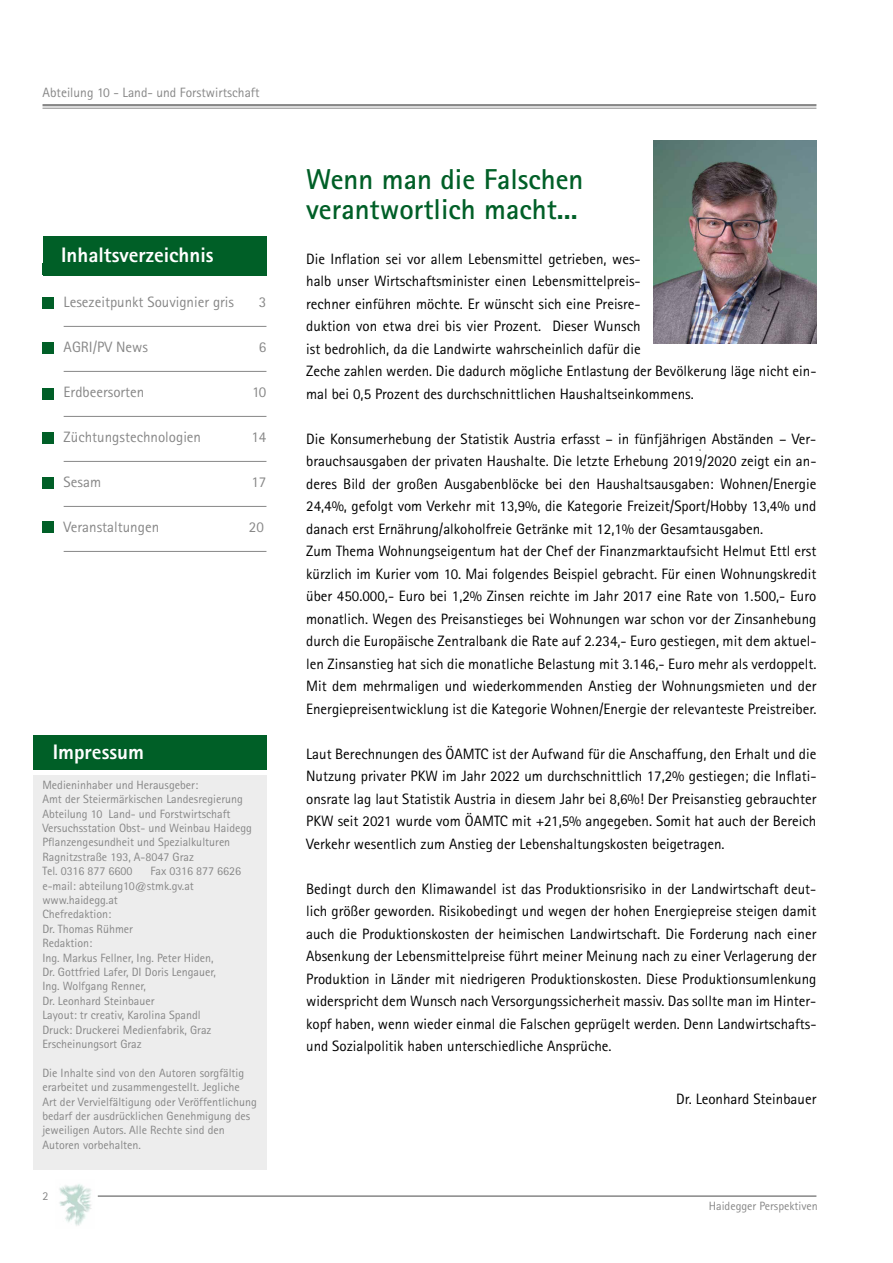
<style>
.page{position:relative;width:893px;height:1263px;background:#fff}
.page>*{position:absolute;margin:0;border:0;box-sizing:border-box;transform-origin:0 0}
.t1{font:700 28.8px/30px "Rotis Sans Serif";color:#005f27}
.t2{font:800 21px "Rotis Sans Serif";color:#fff}
.t3{font:15px/22.5px "Rotis Sans Serif";color:#000}
.t4{font:15px "Rotis Sans Serif";color:#878787}
.t5{font:13.5px "Rotis Sans Serif";color:#878787}
.t6{font:12px/14.4px "Rotis Sans Serif";color:#878787}
</style>
<div class="page">
<hr style="left:43px;top:104px;width:773px;height:2px;background:#878787">
<hr style="left:43px;top:108px;width:773px;height:1px;background:#878787">
<hr style="left:98px;top:1195px;width:718px;height:2px;background:#878787">
<img style="left:59px;top:1184px;width:33px;height:42px">
<div style="left:33px;top:775px;width:233px;height:395px;background:#ededed"></div>
<div style="left:33px;top:736px;width:233px;height:34px;background:#005f27"></div>
<hr style="left:64px;top:326px;width:202px;height:1px;background:#878787">
<hr style="left:64px;top:371px;width:202px;height:1px;background:#878787">
<hr style="left:64px;top:416px;width:202px;height:1px;background:#878787">
<hr style="left:64px;top:461px;width:202px;height:1px;background:#878787">
<hr style="left:64px;top:506px;width:202px;height:1px;background:#878787">
<hr style="left:64px;top:551px;width:202px;height:1px;background:#878787">
<div style="left:43px;top:236px;width:224px;height:40px;background:#005f27"></div>
<div style="left:43px;top:342px;width:11px;height:12px;background:#005f27"></div>
<div style="left:43px;top:388px;width:11px;height:11px;background:#005f27"></div>
<div style="left:43px;top:432px;width:11px;height:12px;background:#005f27"></div>
<div style="left:43px;top:477px;width:11px;height:12px;background:#005f27"></div>
<div style="left:43px;top:297px;width:11px;height:12px;background:#005f27"></div>
<div style="left:43px;top:521px;width:11px;height:12px;background:#005f27"></div>
<img style="left:653px;top:140px;width:163px;height:203px">
<p class="t5" style="left:43px;top:84px;width:219px">Abteilung 10 - Land- und Forstwirtschaft</p>
<h2 class="t2" style="left:61px;top:241px;width:154px">Inhaltsverzeichnis</h2>
<p class="t4" style="left:64px;top:293px;width:172px">Lesezeitpunkt Souvignier gris</p>
<p class="t4" style="left:259px;top:293px;width:9px">3</p>
<p class="t4" style="left:64px;top:338px;width:86px">AGRI/PV News</p>
<p class="t4" style="left:259px;top:338px;width:9px">6</p>
<p class="t4" style="left:64px;top:383px;width:82px">Erdbeersorten</p>
<p class="t4" style="left:252px;top:383px;width:16px">10</p>
<p class="t4" style="left:64px;top:428px;width:139px">Züchtungstechnologien</p>
<p class="t4" style="left:251px;top:428px;width:16px">14</p>
<p class="t4" style="left:64px;top:473px;width:39px">Sesam</p>
<p class="t4" style="left:251px;top:473px;width:16px">17</p>
<p class="t4" style="left:64px;top:518px;width:97px">Veranstaltungen</p>
<p class="t4" style="left:249px;top:518px;width:16px">20</p>
<h2 class="t2" style="left:53px;top:739px;width:93px">Impressum</h2>
<p class="t6" style="left:42px;top:777px;width:211px">Medieninhaber und Herausgeber:<br>Amt der Steiermärkischen Landesregierung Abteilung 10 Land- und Forstwirtschaft Versuchsstation Obst- und Weinbau Haidegg Pflanzengesundheit und Spezialkulturen Ragnitzstraße 193, A-8047 Graz<br>Tel. 0316 877 6600</p>
<p class="t6" style="left:42px;top:864px;width:200px;text-indent:108px">Fax 0316 877 6626 e-mail: abteilung10@stmk.gv.at www.haidegg.at<br>Chefredaktion:<br>Dr. Thomas Rühmer<br>Redaktion:<br>Ing. Markus Fellner, Ing. Peter Hiden,<br>Dr. Gottfried Lafer, DI Doris Lengauer,<br>Ing. Wolfgang Renner,<br>Dr. Leonhard Steinbauer<br>Layout: tr creativ, Karolina Spandl<br>Druck: Druckerei Medienfabrik, Graz<br>Erscheinungsort Graz</p>
<p class="t6" style="left:42px;top:1065px;width:216px">Die Inhalte sind von den Autoren sorgfältig erarbeitet und zusammengestellt. Jegliche Art der Vervielfältigung oder Veröffentlichung bedarf der ausdrücklichen Genehmigung des jeweiligen Autors. Alle Rechte sind den Autoren vorbehalten.</p>
<p class="t6" style="left:43px;top:1189px;width:7px">2</p>
<h1 class="t1" style="left:306px;top:163px;width:279px">Wenn man die Falschen verantwortlich macht...</h1>
<p class="t3" style="left:306px;top:247px;width:512px">Die Inflation sei vor allem Lebensmittel getrieben, wes-<br>halb unser Wirtschaftsminister einen Lebensmittelpreis-<br>rechner einführen möchte. Er wünscht sich eine Preisre-<br>duktion von etwa drei bis vier Prozent. Dieser Wunsch<br>ist bedrohlich, da die Landwirte wahrscheinlich dafür die<br>Zeche zahlen werden. Die dadurch mögliche Entlastung der Bevölkerung läge nicht ein&shy;mal bei 0,5 Prozent des durchschnittlichen Haushaltseinkommens.</p>
<p class="t3" style="left:306px;top:427px;width:512px">Die Konsumerhebung der Statistik Austria erfasst – in fünfjährigen Abständen – Ver&shy;brauchsausgaben der privaten Haushalte. Die letzte Erhebung 2019/2020 zeigt ein an&shy;deres Bild der großen Ausgabenblöcke bei den Haushaltsausgaben: Wohnen/Energie 24,4%, gefolgt vom Verkehr mit 13,9%, die Kategorie Freizeit/Sport/Hobby 13,4% und danach erst Ernährung/alkoholfreie Getränke mit 12,1% der Gesamtausgaben.<br>Zum Thema Wohnungseigentum hat der Chef der Finanzmarktaufsicht Helmut Ettl erst kürzlich im Kurier vom 10. Mai folgendes Beispiel gebracht. Für einen Wohnungskredit über 450.000,- Euro bei 1,2% Zinsen reichte im Jahr 2017 eine Rate von 1.500,- Euro monatlich. Wegen des Preisanstieges bei Wohnungen war schon vor der Zinsanhebung durch die Europäische Zentralbank die Rate auf 2.234,- Euro gestiegen, mit dem aktuel&shy;len Zinsanstieg hat sich die monatliche Belastung mit 3.146,- Euro mehr als verdoppelt.<br>Mit dem mehrmaligen und wiederkommenden Anstieg der Wohnungsmieten und der Energiepreisentwicklung ist die Kategorie Wohnen/Energie der relevanteste Preistreiber.</p>
<p class="t3" style="left:306px;top:742px;width:512px;text-align:justify">Laut Berechnungen des ÖAMTC ist der Aufwand für die Anschaffung, den Erhalt und die Nutzung privater PKW im Jahr 2022 um durchschnittlich 17,2% gestiegen; die Inflati&shy;onsrate lag laut Statistik Austria in diesem Jahr bei 8,6%! Der Preisanstieg gebrauchter PKW seit 2021 wurde vom ÖAMTC mit +21,5% angegeben. Somit hat auch der Bereich Verkehr wesentlich zum Anstieg der Lebenshaltungskosten beigetragen.</p>
<p class="t3" style="left:306px;top:877px;width:512px;text-align:justify">Bedingt durch den Klimawandel ist das Produktionsrisiko in der Landwirtschaft deut&shy;lich größer geworden. Risikobedingt und wegen der hohen Energiepreise steigen damit auch die Produktionskosten der heimischen Landwirtschaft. Die Forderung nach einer Absenkung der Lebensmittelpreise führt meiner Meinung nach zu einer Verlagerung der Produktion in Länder mit niedrigeren Produktionskosten. Diese Produktionsumlenkung widerspricht dem Wunsch nach Versorgungssicherheit massiv. Das sollte man im Hinter&shy;kopf haben, wenn wieder einmal die Falschen geprügelt werden. Denn Landwirtschafts&shy;und Sozialpolitik haben unterschiedliche Ansprüche.</p>
<p class="t3" style="left:676px;top:1087px;width:142px">Dr. Leonhard Steinbauer</p>
<p class="t6" style="left:709px;top:1198px;width:111px">Haidegger Perspektiven</p>
</div>
